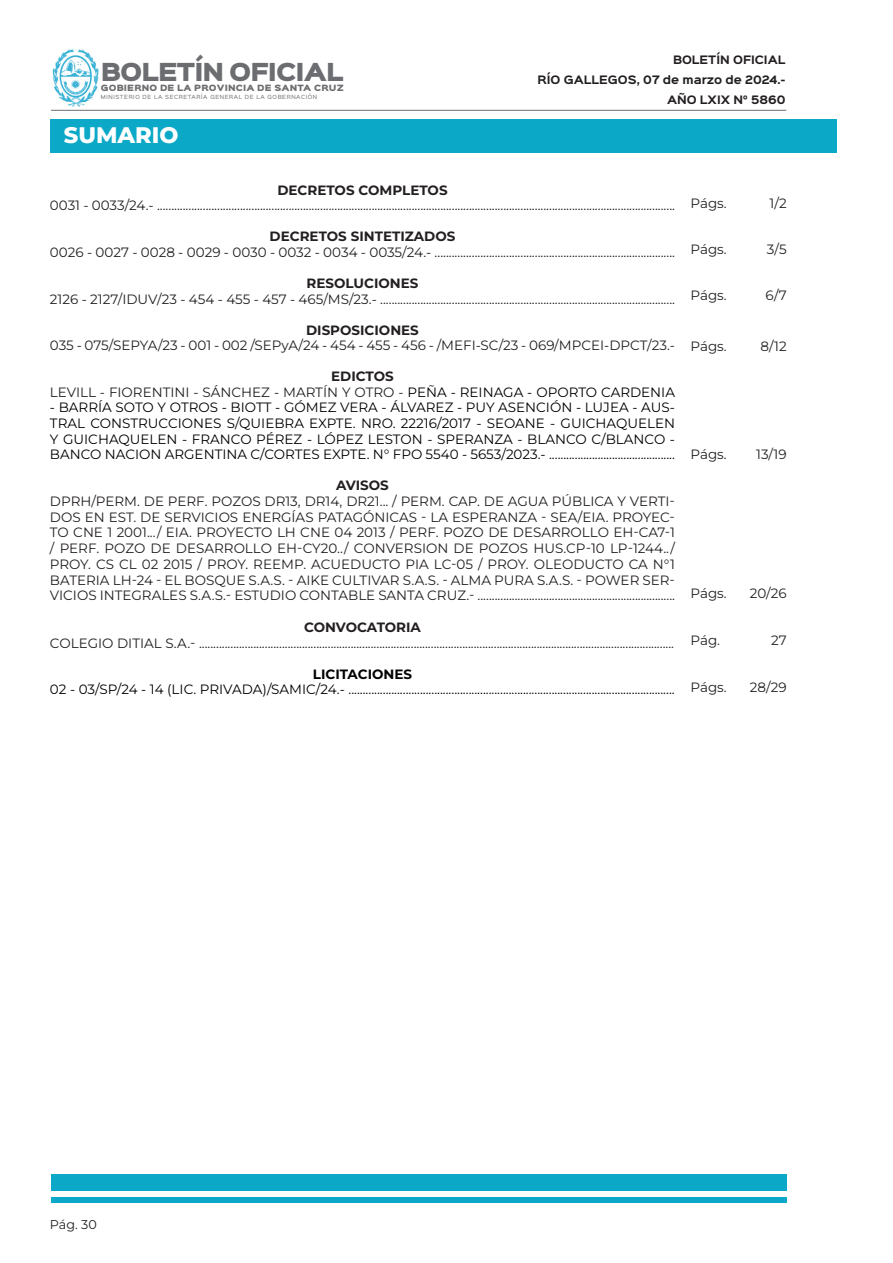
<style>
.page{position:relative;width:893px;height:1263px;background:#fff}
.page>*{position:absolute;margin:0;border:0;box-sizing:border-box;transform-origin:0 0}
.t1{font:800 22.5px "Montserrat";color:#fff}
.t2{font:22.35px "Sinkin Sans 900 X Black";letter-spacing:-.04em;color:#6c6d70}
.t3{font:13.5px/15.8px "Montserrat";color:#231f20;text-align:justify}
.t4{font:13.5px/15.5px "Montserrat";color:#000;text-align:justify}
.t5{font:700 13.5px "Montserrat";color:#231f20}
.t6{font:700 13.5px "Montserrat";color:#000}
.t7{font:12.75px "Montserrat";color:#231f20}
.t8{font:700 10.5px/20px "Sinkin Sans 700";color:#231f20;text-align:right}
.t9{font:7.8px "Sinkin Sans 900 X Black";letter-spacing:.02em;color:#6c6d70}
.t10{font:5.1px "Sinkin Sans 400";letter-spacing:.12em;color:#6c6d70}
.s1{color:#000}
</style>
<div class="page">
<img style="left:52px;top:49px;width:46px;height:57px">
<hr style="left:51px;top:110px;width:735px;height:1px;background:#6c6d70">
<div style="left:50px;top:119px;width:787px;height:33px;background:#0ba9c7"></div>
<div style="left:51px;top:1174px;width:736px;height:16px;background:#0ba9c7"></div>
<div style="left:51px;top:1198px;width:736px;height:5px;background:#0ba9c7"></div>
<h2 class="t2" style="left:101px;top:61px;width:244px">BOLETÍN OFICIAL</h2>
<p class="t9" style="left:101px;top:84px;width:245px">GOBIERNO DE LA PROVINCIA DE SANTA CRUZ</p>
<p class="t10" style="left:101px;top:93px;width:218px">MINISTERIO DE LA SECRETARÍA GENERAL DE LA GOBERNACIÓN</p>
<p class="t1" style="left:64px;top:120px;width:116px">SUMARIO</p>
<p class="t8" style="left:537px;top:50px;width:249px">BOLETÍN OFICIAL<br>RÍO GALLEGOS, 07 de marzo de 2024.-<br>AÑO LXIX N° 5860</p>
<p class="t5" style="left:277px;top:180px;width:172px">DECRETOS COMPLETOS</p>
<p class="t3" style="left:50px;top:197px;width:627px">0031 - 0033/24.- .....................................................................................................................................................................................</p>
<p class="t5" style="left:270px;top:227px;width:187px">DECRETOS SINTETIZADOS</p>
<p class="t3" style="left:50px;top:244px;width:627px">0026 - 0027 - 0028 - 0029 - 0030 - 0032 - 0034 - 0035/24.- ....................................................................................</p>
<p class="t5" style="left:307px;top:273px;width:113px">RESOLUCIONES</p>
<p class="t3" style="left:50px;top:290px;width:627px">2126 - 2127/IDUV/23 - 454 - 455 - 457 - 465/MS/23.- .......................................................................................................</p>
<p class="t5" style="left:306px;top:320px;width:114px">DISPOSICIONES</p>
<p class="t3" style="left:50px;top:337px;width:627px">035 - 075/SEPYA/23 - 001 - 002 /SEPyA/24 - 454 - 455 - 456 - /MEFI-SC/23 - 069/MPCEI-DPCT/23.-</p>
<p class="t5" style="left:331px;top:367px;width:64px">EDICTOS</p>
<p class="t3" style="left:50px;top:384px;width:627px">LEVILL - FIORENTINI - SÁNCHEZ - MARTÍN Y OTRO - <span class="s1">PEÑA - REINAGA - OPORTO CARDENIA</span></p>
<p class="t4" style="left:50px;top:400px;width:627px">- BARRÍA SOTO Y OTROS - BIOTT - GÓMEZ VERA - ÁLVAREZ - PUY ASENCIÓN - LUJEA - AUS-TRAL CONSTRUCCIONES S/QUIEBRA EXPTE. NRO. 22216/2017 - SEOANE - GUICHAQUELEN Y GUICHAQUELEN - FRANCO PÉREZ - LÓPEZ LESTON - SPERANZA - BLANCO C/BLANCO - BANCO NACION ARGENTINA C/CORTES EXPTE. N° FPO 5540 - 5653/2023.- ............................................</p>
<p class="t5" style="left:336px;top:476px;width:54px">AVISOS</p>
<p class="t3" style="left:50px;top:493px;width:627px">DPRH/PERM. DE PERF. POZOS DR13, DR14, DR21... / PERM. CAP. DE AGUA PÚBLICA Y VERTI-DOS EN EST. DE SERVICIOS ENERGÍAS PATAGÓNICAS - LA ESPERANZA - SEA/EIA. PROYEC-TO CNE 1 2001.../ EIA. PROYECTO LH CNE 04 2013 / PERF. POZO DE DESARROLLO EH-CA7-1 / PERF. POZO DE DESARROLLO EH-CY20../ CONVERSION DE POZOS HUS.CP-10 LP-1244../ PROY. CS CL 02 2015 / PROY. REEMP. ACUEDUCTO PIA LC-05 / PROY. OLEODUCTO CA N°1<br>BATERIA LH-24 - EL BOSQUE S.A.S. - AIKE CULTIVAR S.A.S. - ALMA PURA S.A.S. - POWER SER-VICIOS INTEGRALES S.A.S.- ESTUDIO CONTABLE SANTA CRUZ.- .....................................................................</p>
<p class="t5" style="left:304px;top:617px;width:118px">CONVOCATORIA</p>
<p class="t3" style="left:50px;top:635px;width:626px">COLEGIO DITIAL S.A.- ......................................................................................................................................................................</p>
<p class="t6" style="left:313px;top:664px;width:101px">LICITACIONES</p>
<p class="t4" style="left:50px;top:681px;width:626px">02 - 03/SP/24 - 14 (LIC. PRIVADA)/SAMIC/24.- ..................................................................................................................</p>
<p class="t3" style="left:691px;top:195px;width:38px">Págs.</p>
<p class="t3" style="left:770px;top:195px;width:19px">1/2</p>
<p class="t3" style="left:691px;top:241px;width:38px">Págs.</p>
<p class="t3" style="left:767px;top:241px;width:21px">3/5</p>
<p class="t3" style="left:691px;top:287px;width:38px">Págs.</p>
<p class="t3" style="left:766px;top:287px;width:23px">6/7</p>
<p class="t3" style="left:691px;top:338px;width:38px">Págs.</p>
<p class="t3" style="left:761px;top:338px;width:28px">8/12</p>
<p class="t3" style="left:691px;top:446px;width:38px">Págs.</p>
<p class="t3" style="left:756px;top:446px;width:32px">13/19</p>
<p class="t3" style="left:691px;top:585px;width:38px">Págs.</p>
<p class="t3" style="left:750px;top:585px;width:38px">20/26</p>
<p class="t3" style="left:691px;top:632px;width:31px">Pág.</p>
<p class="t3" style="left:771px;top:632px;width:17px">27</p>
<p class="t3" style="left:691px;top:679px;width:38px">Págs.</p>
<p class="t3" style="left:750px;top:679px;width:38px">28/29</p>
<p class="t7" style="left:50px;top:1215px;width:48px">Pág. 30</p>
</div>
